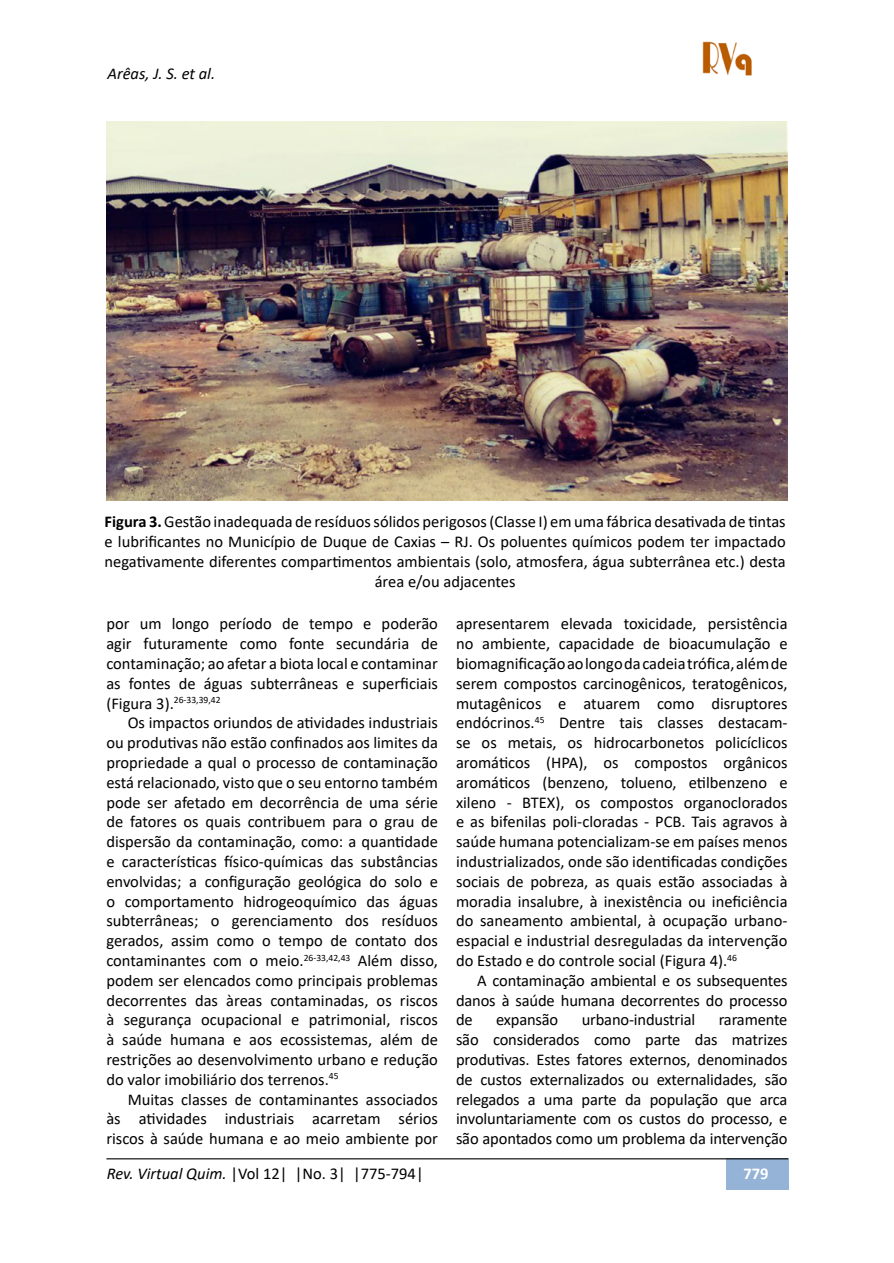
<style>
.page{position:relative;width:894px;height:1263px;background:#fff}
.page>*{position:absolute;margin:0;border:0;box-sizing:border-box;transform-origin:0 0}
.t1{font:16.5px/19.8px "Calibri";color:#000;text-align:justify}
.t2{font:italic 16.5px "Calibri";color:#000}
.t3{font:700 16.5px "Calibri";color:#fff}
.t4{font:9.6px "Calibri";color:#000}
.s1{font-weight:700}
.s2{font-size:16.5px}
.s3{font-style:italic}
</style>
<div class="page">
<div style="left:725px;top:1158px;width:62px;height:32px;background:#95b3d7"></div>
<hr style="left:106px;top:1158px;width:681px;height:1px;background:#000">
<img style="left:702px;top:41px;width:50px;height:35px">
<img style="left:106px;top:122px;width:681px;height:378px">
<p class="t2" style="left:107px;top:62px;width:109px">Arêas, J. S. et al.</p>
<p class="t1" style="left:104px;top:511px;width:682px;text-align:center"><span class="s1">Figura 3.</span> Gestão inadequada de resíduos sólidos perigosos (Classe I) em uma fábrica desativada de tintas e lubrificantes no Município de Duque de Caxias – RJ. Os poluentes químicos podem ter impactado negativamente diferentes compartimentos ambientais (solo, atmosfera, água subterrânea etc.) desta área e/ou adjacentes</p>
<p class="t1" style="left:106px;top:613px;width:333px">por um longo período de tempo e poderão agir futuramente como fonte secundária de contaminação; ao afetar a biota local e contaminar as fontes de águas subterrâneas e superficiais</p>
<p class="t4" style="left:106px;top:693px;width:116px"><span class="s2">(Figura 3).</span>26-33,39,42</p>
<p class="t1" style="left:106px;top:712px;width:333px;text-indent:21px">Os impactos oriundos de atividades industriais ou produtivas não estão confinados aos limites da propriedade a qual o processo de contaminação está relacionado, visto que o seu entorno também pode ser afetado em decorrência de uma série de fatores os quais contribuem para o grau de dispersão da contaminação, como: a quantidade e características físico-químicas das substâncias envolvidas; a configuração geológica do solo e o comportamento hidrogeoquímico das águas subterrâneas; o gerenciamento dos resíduos gerados, assim como o tempo de contato dos contaminantes com o meio.<sup>26-33,42,43</sup> Além disso, podem ser elencados como principais problemas decorrentes das àreas contaminadas, os riscos à segurança ocupacional e patrimonial, riscos à saúde humana e aos ecossistemas, além de restrições ao desenvolvimento urbano e redução do valor imobiliário dos terrenos.<sup>45</sup></p>
<p class="t1" style="left:106px;top:1088px;width:333px;text-indent:21px">Muitas classes de contaminantes associados às atividades industriais acarretam sérios riscos à saúde humana e ao meio ambiente por</p>
<p class="t1" style="left:456px;top:613px;width:333px">apresentarem elevada toxicidade, persistência no ambiente, capacidade de bioacumulação e biomagnificação ao longo da cadeia trófica, além de serem compostos carcinogênicos, teratogênicos, mutagênicos e atuarem como disruptores endócrinos.<sup>45</sup> Dentre tais classes destacam&shy;se os metais, os hidrocarbonetos policíclicos aromáticos (HPA), os compostos orgânicos aromáticos (benzeno, tolueno, etilbenzeno e xileno - BTEX), os compostos organoclorados e as bifenilas poli-cloradas - PCB. Tais agravos à saúde humana potencializam-se em países menos industrializados, onde são identificadas condições sociais de pobreza, as quais estão associadas à moradia insalubre, à inexistência ou ineficiência do saneamento ambiental, à ocupação urbano&shy;espacial e industrial desreguladas da intervenção do Estado e do controle social (Figura 4).<sup>46</sup></p>
<p class="t1" style="left:456px;top:970px;width:333px;text-indent:21px">A contaminação ambiental e os subsequentes danos à saúde humana decorrentes do processo de</p>
<p class="t1" style="left:496px;top:1009px;width:64px">expansão</p>
<p class="t1" style="left:581px;top:1009px;width:115px">urbano-industrial</p>
<p class="t1" style="left:456px;top:1009px;width:333px;text-indent:262px">raramente são considerados como parte das matrizes produtivas. Estes fatores externos, denominados de custos externalizados ou externalidades, são relegados a uma parte da população que arca involuntariamente com os custos do processo, e são apontados como um problema da intervenção</p>
<p class="t1" style="left:107px;top:1163px;width:318px"><span class="s3">Rev. Virtual Quim.</span> |Vol 12| |No. 3| |775-794|</p>
<p class="t3" style="left:743px;top:1162px;width:27px">779</p>
</div>
